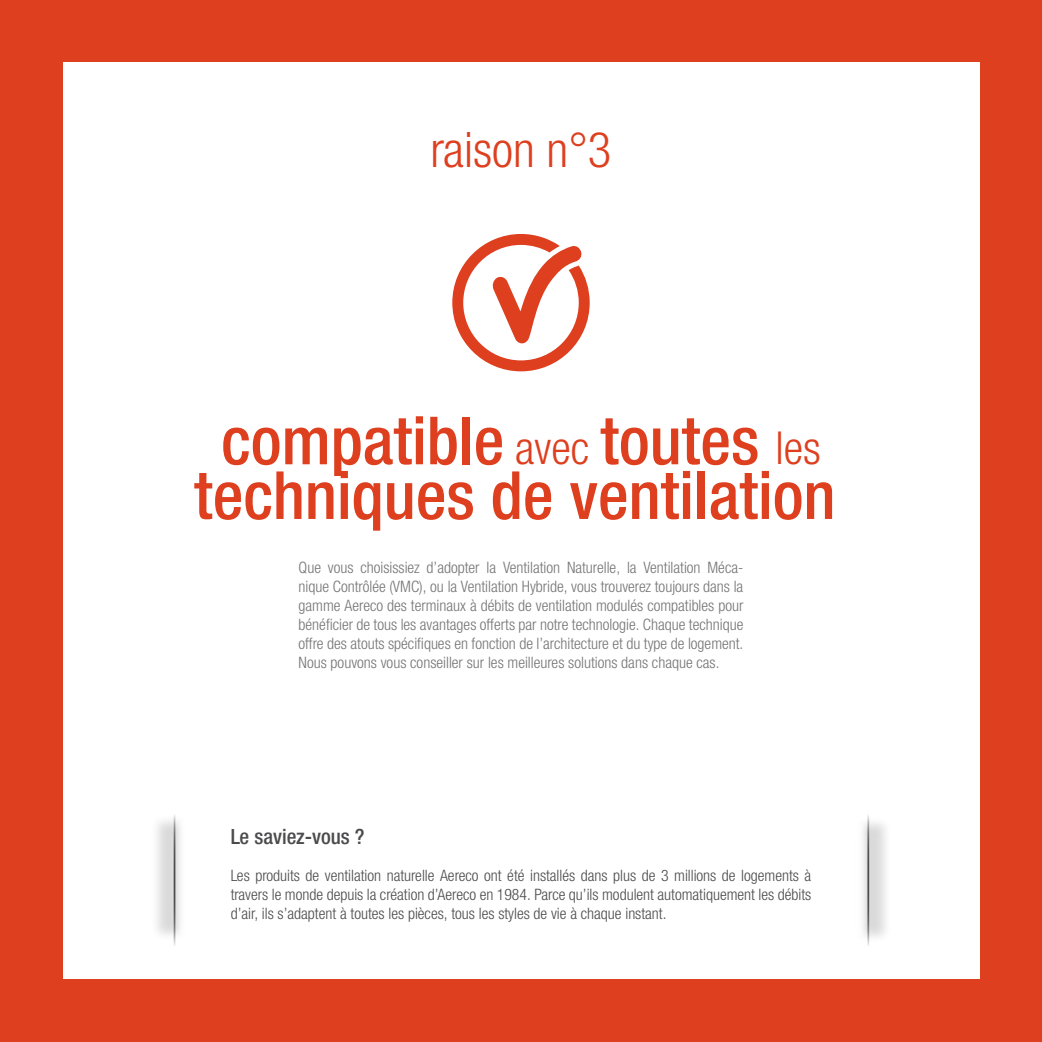
<style>
.page{position:relative;width:1042px;height:1042px;background:#dd3f1f}
.page>*{position:absolute;margin:0;border:0;box-sizing:border-box;transform-origin:0 0}
.t1{font:500 condensed 66.5px/54.6px "Helvetica Neue LTW1 G";color:#dd3f1f;text-align:center}
.t2{font:300 condensed 49px "Helvetica Neue LTW1 G";color:#dd3f1f}
.t3{font:500 condensed 21px "Helvetica Neue LTW1 G";color:#4b4b4d}
.t4{font:300 condensed 15.75px/18.9px "Helvetica Neue LTW1 G";color:#757577;text-align:justify}
.t5{font:300 condensed 15.75px/18.9px "Helvetica Neue LTW1 G";color:#4b4b4d;text-align:justify}
.s1{font-weight:300;font-size:45.5px}
</style>
<div class="page">
<div style="left:63px;top:63px;width:916px;height:916px;background:#fff"></div>
<div style="left:150px;top:814px;width:39px;height:128px;background:#000;opacity:.15"></div>
<div style="left:177px;top:823px;width:20px;height:109px;background:#fff"></div>
<hr style="left:174px;top:813px;width:1px;height:134px;background:#4b4b4d">
<div style="left:854px;top:816px;width:39px;height:128px;background:#000;opacity:.15"></div>
<div style="left:846px;top:825px;width:20px;height:110px;background:#fff"></div>
<hr style="left:867px;top:813px;width:2px;height:134px;background:#4b4b4d">
<svg style="left:452px;top:234px;width:138px;height:137px"></svg>
<h2 class="t2" style="left:430px;top:121px;width:182px">raison n°3</h2>
<h1 class="t1" style="left:194px;top:413px;width:643px">compatible <span class="s1">avec</span> toutes <span class="s1">les </span>techniques de ventilation</h1>
<p class="t4" style="left:299px;top:558px;width:446px">Que vous choisissiez d’adopter la Ventilation Naturelle, la Ventilation Méca&shy;nique Contrôlée (VMC), ou la Ventilation Hybride, vous trouverez toujours dans la gamme Aereco des terminaux à débits de ventilation modulés compatibles pour bénéficier de tous les avantages offerts par notre technologie. Chaque technique offre des atouts spécifiques en fonction de l’architecture et du type de logement.<br>Nous pouvons vous conseiller sur les meilleures solutions dans chaque cas.</p>
<h3 class="t3" style="left:231px;top:823px;width:135px">Le saviez-vous ?</h3>
<p class="t5" style="left:231px;top:866px;width:582px">Les produits de ventilation naturelle Aereco ont été installés dans plus de 3 millions de logements à travers le monde depuis la création d’Aereco en 1984. Parce qu’ils modulent automatiquement les débits d’air, ils s’adaptent à toutes les pièces, tous les styles de vie à chaque instant.</p>
</div>
